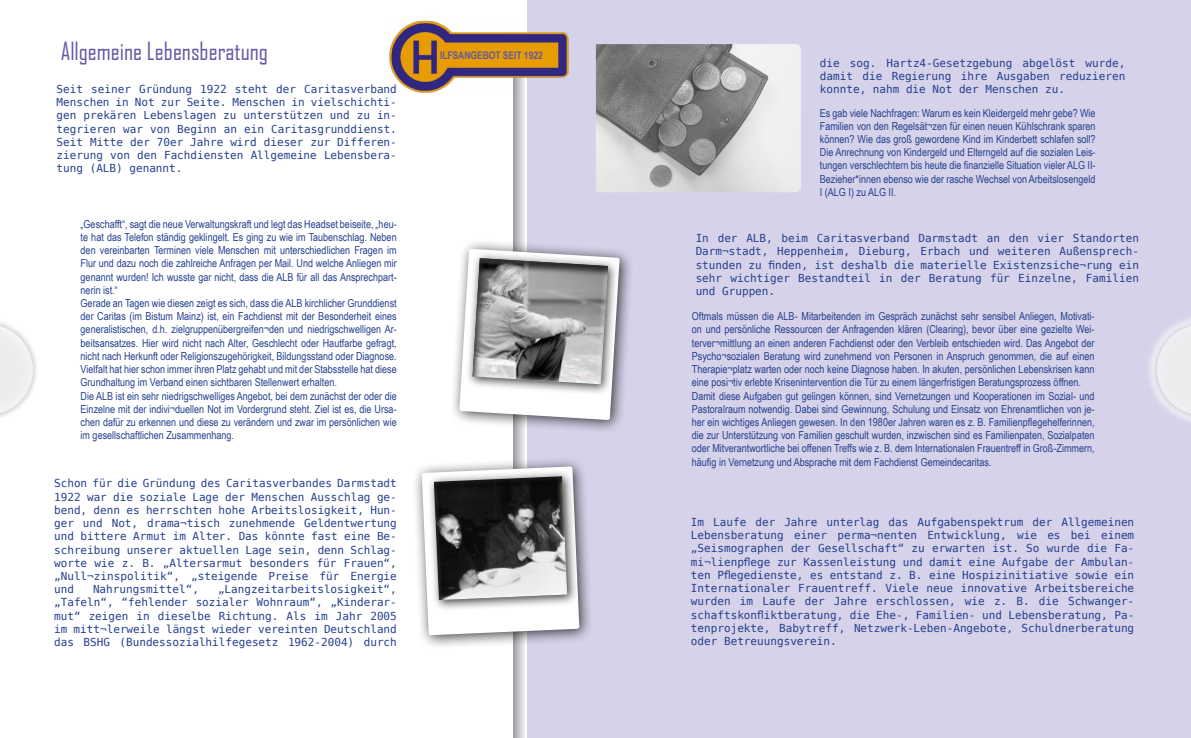
<style>
.page{position:relative;width:1191px;height:738px;background:#fff}
.page>*{position:absolute;margin:0;border:0;box-sizing:border-box;transform-origin:0 0}
.t1{font:24px "Agency FB";color:#6658a6}
.t2{font:11px/13.2px "Arial Narrow";color:#25408f}
.t3{font:11px/13.2px "Bitstream Vera Sans Mono";color:#25408f;text-align:justify}
.t4{font:700 10.5px "Arial Narrow";letter-spacing:-.01em;color:#6658a6}
</style>
<div class="page">
<div style="left:0;top:311px;width:48px;height:110px;background:#f5f5f5"></div>
<div style="left:528px;top:0;width:663px;height:737px;background:#d6d2e9"></div>
<svg style="left:513px;top:99px;width:15px;height:638px"></svg>
<img style="left:389px;top:14px;width:180px;height:85px">
<div style="left:449px;top:238px;width:185px;height:196px;background:#000;opacity:.75"></div>
<svg style="left:459px;top:248px;width:160px;height:172px"></svg>
<div style="left:411px;top:455px;width:182px;height:193px;background:#000;opacity:.75"></div>
<svg style="left:422px;top:466px;width:157px;height:168px"></svg>
<div style="left:1142px;top:311px;width:49px;height:110px;background:#fff;opacity:.75"></div>
<img style="left:596px;top:44px;width:205px;height:148px">
<h1 class="t1" style="left:61px;top:36px;width:209px">Allgemeine Lebensberatung</h1>
<p class="t3" style="left:57px;top:82px;width:342px">Seit seiner Gründung 1922 steht der Caritasverband Menschen in Not zur Seite. Menschen in vielschichti&shy;gen prekären Lebenslagen zu unterstützen und zu in&shy;tegrieren war von Beginn an ein Caritasgrunddienst.<br>Seit Mitte der 70er Jahre wird dieser zur Differen&shy;zierung von den Fachdiensten Allgemeine Lebensbera&shy;tung (ALB) genannt.</p>
<p class="t2" style="left:81px;top:216px;width:317px">„Geschafft“, sagt die neue Verwaltungskraft und legt das Headset beiseite, „heu&shy;te hat das Telefon ständig geklingelt. Es ging zu wie im Taubenschlag. Neben den vereinbarten Terminen viele Menschen mit unterschiedlichen Fragen im Flur und dazu noch die zahlreiche Anfragen per Mail. Und welche Anliegen mir genannt wurden! Ich wusste gar nicht, dass die ALB für all das Ansprechpart&shy;nerin ist.“<br>Gerade an Tagen wie diesen zeigt es sich, dass die ALB kirchlicher Grunddienst der Caritas (im Bistum Mainz) ist, ein Fachdienst mit der Besonderheit eines generalistischen, d.h. zielgruppenübergreifen¬den und niedrigschwelligen Ar&shy;beitsansatzes. Hier wird nicht nach Alter, Geschlecht oder Hautfarbe gefragt, nicht nach Herkunft oder Religionszugehörigkeit, Bildungsstand oder Diagnose.<br>Vielfalt hat hier schon immer ihren Platz gehabt und mit der Stabsstelle hat diese Grundhaltung im Verband einen sichtbaren Stellenwert erhalten.<br>Die ALB ist ein sehr niedrigschwelliges Angebot, bei dem zunächst der oder die Einzelne mit der indivi¬duellen Not im Vordergrund steht. Ziel ist es, die Ursa&shy;chen dafür zu erkennen und diese zu verändern und zwar im persönlichen wie im gesellschaftlichen Zusammenhang.</p>
<p class="t3" style="left:54px;top:476px;width:344px">Schon für die Gründung des Caritasverbandes Darmstadt 1922 war die soziale Lage der Menschen Ausschlag ge&shy;bend, denn es herrschten hohe Arbeitslosigkeit, Hun&shy;ger und Not, drama¬tisch zunehmende Geldentwertung und bittere Armut im Alter. Das könnte fast eine Be&shy;schreibung unserer aktuellen Lage sein, denn Schlag&shy;worte wie z. B. „Altersarmut besonders für Frauen“, „Null¬zinspolitik“, „steigende Preise für Energie und</p>
<p class="t3" style="left:54px;top:582px;width:344px;text-indent:164px">„Langzeitarbeitslosigkeit“, „Tafeln“, “fehlender sozialer Wohnraum“, „Kinderar&shy;mut“ zeigen in dieselbe Richtung. Als im Jahr 2005 im mitt¬lerweile längst wieder vereinten Deutschland das BSHG (Bundessozialhilfegesetz 1962-2004) durch</p>
<p class="t3" style="left:93px;top:582px;width:107px">Nahrungsmittel“,</p>
<p class="t4" style="left:440px;top:48px;width:104px">ILFSANGEBOT SEIT 1922</p>
<p class="t3" style="left:820px;top:56px;width:307px">die sog. Hartz4-Gesetzgebung abgelöst wurde, damit die Regierung ihre Ausgaben reduzieren konnte, nahm die Not der Menschen zu.</p>
<p class="t2" style="left:820px;top:106px;width:277px;text-align:justify">Es gab viele Nachfragen: Warum es kein Kleidergeld mehr gebe? Wie Familien von den Regelsät¬zen für einen neuen Kühlschrank sparen können? Wie das groß gewordene Kind im Kinderbett schlafen soll?<br>Die Anrechnung von Kindergeld und Elterngeld auf die sozialen Leis&shy;tungen verschlechtern bis heute die finanzielle Situation vieler ALG II-Bezieher*innen ebenso wie der rasche Wechsel von Arbeitslosengeld I (ALG I) zu ALG II.</p>
<p class="t3" style="left:695px;top:231px;width:445px">In der ALB, beim Caritasverband Darmstadt an den vier Standorten Darm¬stadt, Heppenheim, Dieburg, Erbach und weiteren Außensprech&shy;stunden zu finden, ist deshalb die materielle Existenzsiche¬rung ein sehr wichtiger Bestandteil in der Beratung für Einzelne, Familien und Gruppen.</p>
<p class="t2" style="left:692px;top:309px;width:404px">Oftmals müssen die ALB- Mitarbeitenden im Gespräch zunächst sehr sensibel Anliegen, Motivati&shy;on und persönliche Ressourcen der Anfragenden klären (Clearing), bevor über eine gezielte Wei&shy;terver¬mittlung an einen anderen Fachdienst oder den Verbleib entschieden wird. Das Angebot der Psycho¬sozialen Beratung wird zunehmend von Personen in Anspruch genommen, die auf einen Therapie¬platz warten oder noch keine Diagnose haben. In akuten, persönlichen Lebenskrisen kann eine posi¬tiv erlebte Krisenintervention die Tür zu einem längerfristigen Beratungsprozess öffnen.<br>Damit diese Aufgaben gut gelingen können, sind Vernetzungen und Kooperationen im Sozial- und Pastoralraum notwendig. Dabei sind Gewinnung, Schulung und Einsatz von Ehrenamtlichen von je&shy;her ein wichtiges Anliegen gewesen. In den 1980er Jahren waren es z. B. Familienpflegehelferinnen, die zur Unterstützung von Familien geschult wurden, inzwischen sind es Familienpaten, Sozialpaten oder Mitverantwortliche bei offenen Treffs wie z. B. dem Internationalen Frauentreff in Groß-Zimmern, häufig in Vernetzung und Absprache mit dem Fachdienst Gemeindecaritas.</p>
<p class="t3" style="left:691px;top:515px;width:445px">Im Laufe der Jahre unterlag das Aufgabenspektrum der Allgemeinen Lebensberatung einer perma¬nenten Entwicklung, wie es bei einem „Seismographen der Gesellschaft“ zu erwarten ist. So wurde die Fa&shy;mi¬lienpflege zur Kassenleistung und damit eine Aufgabe der Ambulan&shy;ten Pflegedienste, es entstand z. B. eine Hospizinitiative sowie ein Internationaler Frauentreff. Viele neue innovative Arbeitsbereiche wurden im Laufe der Jahre erschlossen, wie z. B. die Schwanger&shy;schaftskonfliktberatung, die Ehe-, Familien- und Lebensberatung, Pa&shy;tenprojekte, Babytreff, Netzwerk-Leben-Angebote, Schuldnerberatung oder Betreuungsverein.</p>
</div>
